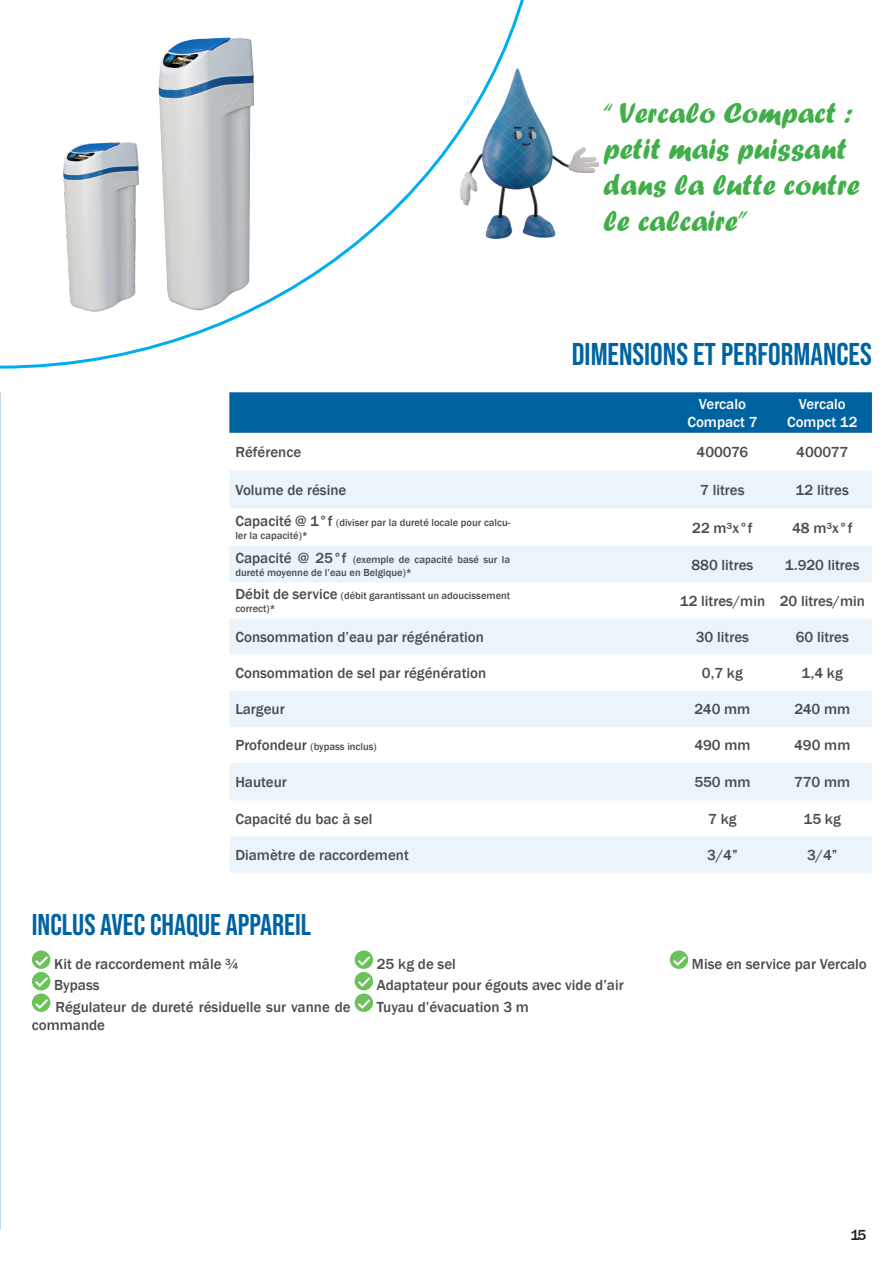
<style>
.page{position:relative;width:893px;height:1263px;background:#fff}
.page>*{position:absolute;margin:0;border:0;box-sizing:border-box;transform-origin:0 0}
.t1{font:31.5px "Bebas Neue";color:#0063a1}
.t2{font:30px/36px "Forte";color:#40ae49}
.t3{font:30px "Bebas Neue";color:#0063a1}
.Tekst{font:500 15px/18px "Franklin Gothic";color:#4b4c4d}
.t4{font:500 15px/18px "Franklin Gothic";color:#fff;text-align:center}
.t5{font:500 15px "Franklin Gothic";color:#231f20}
.Tekst-2{font:500 10.5px/12.6px "Franklin Gothic";color:#4b4c4d}
.s1{font-size:15px}
</style>
<div class="page">
<svg style="left:0;top:0;width:524px;height:369px"></svg>
<div style="left:229px;top:392px;width:643px;height:41px;background:#0063a1"></div>
<svg style="left:229px;top:471px;width:643px;height:401px;fill:#ebf4fa"></svg>
<img style="left:140px;top:0;width:144px;height:333px">
<img style="left:8px;top:119px;width:144px;height:206px">
<img style="left:404px;top:51px;width:195px;height:211px">
<img style="left:32px;top:950px;width:18px;height:19px;border-radius:9px">
<img style="left:32px;top:972px;width:18px;height:18px;border-radius:9px">
<img style="left:32px;top:993px;width:18px;height:19px;border-radius:9px">
<img style="left:355px;top:950px;width:18px;height:19px;border-radius:9px">
<img style="left:355px;top:972px;width:18px;height:18px;border-radius:9px">
<img style="left:355px;top:993px;width:18px;height:19px;border-radius:9px">
<img style="left:670px;top:950px;width:18px;height:19px;border-radius:9px">
<p class="t2" style="left:603px;top:95px;width:258px">“ Vercalo Compact : petit mais puissant dans la lutte contre le calcaire”</p>
<p class="t1" style="left:572px;top:336px;width:301px">DIMENSIONS ET PERFORMANCES</p>
<p class="t4" style="left:687px;top:395px;width:72px">Vercalo<br>Compact 7</p>
<p class="t4" style="left:787px;top:395px;width:72px">Vercalo<br>Compct 12</p>
<p class="Tekst" style="left:235px;top:443px;width:67px">Référence</p>
<p class="Tekst" style="left:697px;top:443px;width:53px">400076</p>
<p class="Tekst" style="left:796px;top:443px;width:54px">400077</p>
<p class="Tekst" style="left:235px;top:481px;width:113px">Volume de résine</p>
<p class="Tekst" style="left:700px;top:481px;width:46px">7 litres</p>
<p class="Tekst" style="left:796px;top:481px;width:55px">12 litres</p>
<p class="Tekst-2" style="left:235px;top:517px;width:276px"><span class="s1">Capacité @ 1°f</span> (diviser par la dureté locale pour calcu&shy;ler la capacité)*</p>
<p class="Tekst" style="left:692px;top:519px;width:62px">22 m³x°f</p>
<p class="Tekst" style="left:792px;top:519px;width:62px">48 m³x°f</p>
<p class="Tekst-2" style="left:235px;top:553px;width:276px"><span class="s1">Capacité @ 25°f</span> (exemple de capacité basé sur la dureté moyenne de l’eau en Belgique)*</p>
<p class="Tekst" style="left:691px;top:556px;width:63px">880 litres</p>
<p class="Tekst" style="left:785px;top:556px;width:76px">1.920 litres</p>
<p class="Tekst-2" style="left:235px;top:590px;width:276px"><span class="s1">Débit de service</span> (débit garantissant un adoucissement correct)*</p>
<p class="Tekst" style="left:680px;top:592px;width:87px">12 litres/min</p>
<p class="Tekst" style="left:780px;top:592px;width:87px">20 litres/min</p>
<p class="Tekst" style="left:235px;top:628px;width:250px">Consommation d’eau par régénération</p>
<p class="Tekst" style="left:696px;top:628px;width:55px">30 litres</p>
<p class="Tekst" style="left:796px;top:628px;width:55px">60 litres</p>
<p class="Tekst" style="left:235px;top:664px;width:252px">Consommation de sel par régénération</p>
<p class="Tekst" style="left:702px;top:664px;width:42px">0,7 kg</p>
<p class="Tekst" style="left:802px;top:664px;width:43px">1,4 kg</p>
<p class="Tekst" style="left:235px;top:700px;width:51px">Largeur</p>
<p class="Tekst" style="left:694px;top:700px;width:57px">240 mm</p>
<p class="Tekst" style="left:794px;top:700px;width:57px">240 mm</p>
<p class="Tekst-2" style="left:235px;top:741px;width:143px"><span class="s1">Profondeur</span> (bypass inclus)</p>
<p class="Tekst" style="left:694px;top:736px;width:58px">490 mm</p>
<p class="Tekst" style="left:794px;top:736px;width:58px">490 mm</p>
<p class="Tekst" style="left:235px;top:773px;width:53px">Hauteur</p>
<p class="Tekst" style="left:694px;top:773px;width:58px">550 mm</p>
<p class="Tekst" style="left:794px;top:773px;width:57px">770 mm</p>
<p class="Tekst" style="left:235px;top:810px;width:139px">Capacité du bac à sel</p>
<p class="Tekst" style="left:708px;top:810px;width:30px">7 kg</p>
<p class="Tekst" style="left:804px;top:810px;width:39px">15 kg</p>
<p class="Tekst" style="left:235px;top:846px;width:175px">Diamètre de raccordement</p>
<p class="Tekst" style="left:707px;top:846px;width:32px">3/4”</p>
<p class="Tekst" style="left:807px;top:846px;width:32px">3/4”</p>
<p class="t3" style="left:32px;top:908px;width:281px">INCLUS AVEC CHAQUE APPAREIL</p>
<p class="Tekst" style="left:54px;top:955px;width:186px">Kit de raccordement mâle ¾</p>
<p class="Tekst" style="left:54px;top:976px;width:47px">Bypass</p>
<p class="Tekst" style="left:32px;top:998px;width:320px;text-indent:24px">Régulateur de dureté résiduelle sur vanne de commande</p>
<p class="Tekst" style="left:377px;top:955px;width:81px">25 kg de sel</p>
<p class="Tekst" style="left:377px;top:976px;width:248px">Adaptateur pour égouts avec vide d’air</p>
<p class="Tekst" style="left:377px;top:998px;width:154px">Tuyau d’évacuation 3 m</p>
<p class="Tekst" style="left:692px;top:955px;width:176px">Mise en service par Vercalo</p>
<p class="t5" style="left:850px;top:1225px;width:17px">15</p>
</div>
